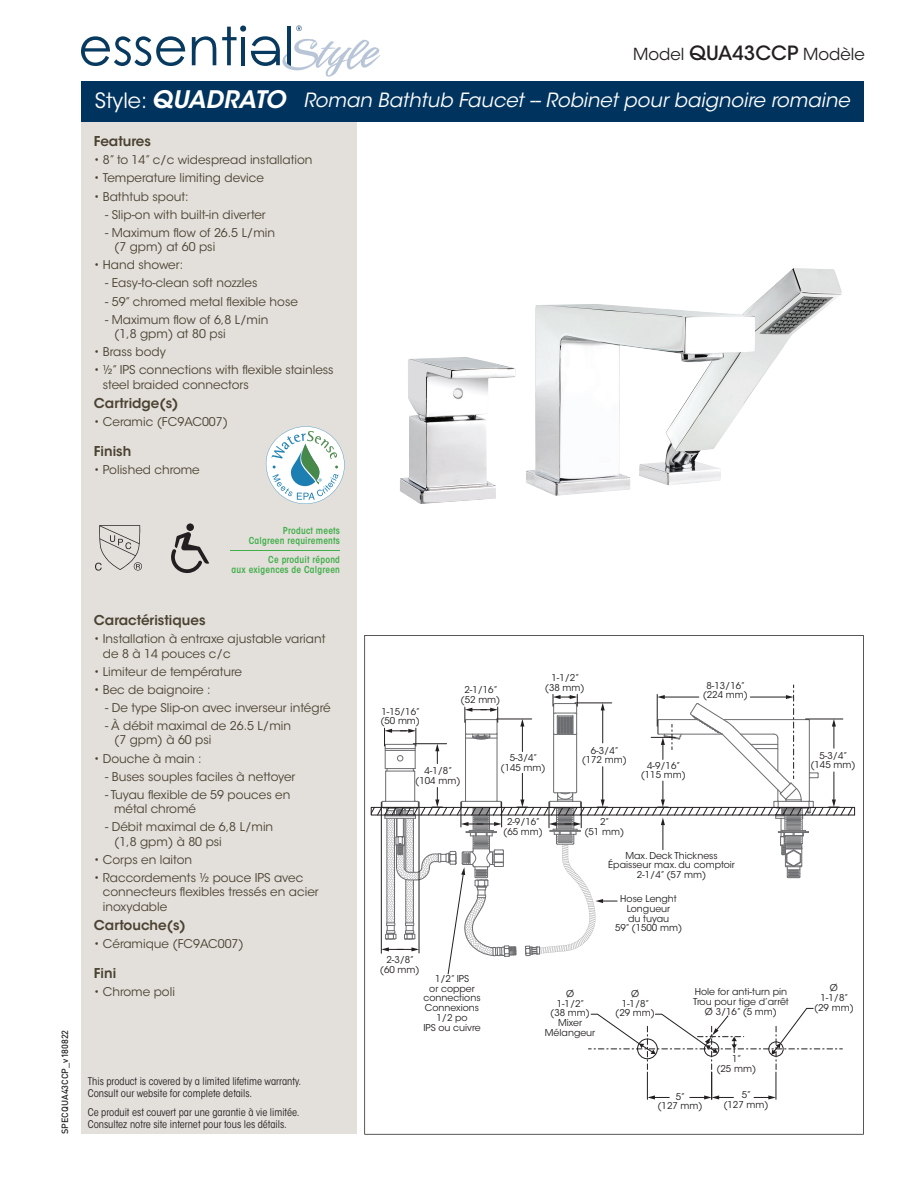
<style>
.page{position:relative;width:918px;height:1188px;background:#fff}
.page>*{position:absolute;margin:0;border:0;box-sizing:border-box;transform-origin:0 0}
.t1{font:italic 600 24px "ITC Avant Garde Std";color:#fff}
.t2{font:italic 19.5px "ITC Avant Garde Std";color:#fff}
.t3{font:16.5px "ITC Avant Garde Std";color:#231f20}
.t4{font:600 13.5px "ITC Avant Garde Std";color:#4b4231}
.t5{font:12px/14.4px "ITC Avant Garde Std";color:#4b4231}
.t6{font:condensed 10.5px/12px "ITC Avant Garde Std";color:#231f20}
.t7{font:600 condensed 9.6px/10.2px "ITC Avant Garde Std";letter-spacing:.02em;color:#40ae49;text-align:right}
.t8{font:9.45px/9.8px "ITC Avant Garde Std";color:#231f20;text-align:center}
.t9{font:500 9px "DIN";color:#231f20}
.s1{font-weight:500;font-size:19.5px}
.s2{font-weight:400;font-style:normal;font-size:21px}
</style>
<div class="page">
<div style="left:81px;top:81px;width:275px;height:1053px;background:#e3e0db"></div>
<div style="left:81px;top:81px;width:783px;height:41px;background:#00345e"></div>
<svg style="left:95px;top:525px;width:47px;height:46px"></svg>
<div style="left:186px;top:523px;width:8px;height:8px;background:#231f20;border-radius:50%"></div>
<svg style="left:171px;top:532px;width:38px;height:41px"></svg>
<svg style="left:364px;top:635px;width:500px;height:500px"></svg>
<img style="left:498px;top:304px;width:246px;height:192px">
<img style="left:744px;top:268px;width:98px;height:94px">
<img style="left:400px;top:357px;width:98px;height:147px">
<img style="left:744px;top:362px;width:29px;height:42px">
<hr style="left:231px;top:551px;width:109px;height:1px;background:#40ae49">
<svg style="left:265px;top:426px;width:80px;height:78px"></svg>
<svg style="left:81px;top:36px;width:104px;height:30px"></svg>
<svg style="left:192px;top:36px;width:24px;height:29px"></svg>
<svg style="left:222px;top:26px;width:159px;height:51px"></svg>
<h3 class="t3" style="left:633px;top:44px;width:233px">Model <span class="s1">QUA43CCP</span> Modèle</h3>
<h1 class="t1" style="left:95px;top:84px;width:192px"><span class="s2">Style:</span> QUADRATO</h1>
<p class="t4" style="left:94px;top:133px;width:59px">Features</p>
<p class="t5" style="left:94px;top:153px;width:220px">• 8” to 14” c/c widespread installation</p>
<p class="t5" style="left:94px;top:171px;width:172px">• Temperature limiting device</p>
<p class="t5" style="left:94px;top:189px;width:96px">• Bathtub spout:</p>
<p class="t5" style="left:105px;top:207px;width:162px">- Slip-on with built-in diverter</p>
<p class="t5" style="left:114px;top:225px;width:163px;text-indent:-9px">- Maximum ow of 26.5 L/min (7 gpm) at 60 psi</p>
<p class="t5" style="left:94px;top:258px;width:91px">• Hand shower:</p>
<p class="t5" style="left:105px;top:276px;width:154px">- Easy-to-clean soft nozzles</p>
<p class="t5" style="left:105px;top:294px;width:194px">- 59” chromed metal exible hose</p>
<p class="t5" style="left:114px;top:312px;width:156px;text-indent:-9px">- Maximum ow of 6,8 L/min (1,8 gpm) at 80 psi</p>
<p class="t5" style="left:94px;top:345px;width:74px">• Brass body</p>
<p class="t5" style="left:103px;top:363px;width:232px;text-indent:-9px">• ½” IPS connections with exible stainless steel braided connectors</p>
<p class="t4" style="left:94px;top:394px;width:86px">Cartridge(s)</p>
<p class="t5" style="left:94px;top:415px;width:136px">• Ceramic (FC9AC007)</p>
<p class="t4" style="left:94px;top:442px;width:39px">Finish</p>
<p class="t5" style="left:94px;top:462px;width:107px">• Polished chrome</p>
<h2 class="t2" style="left:304px;top:88px;width:548px">Roman Bathtub Faucet -- Robinet pour baignoire romaine</h2>
<p class="t9" style="left:59px;top:1134px;width:106px;rotate:-90deg">SPECQUA43CCP_v180822</p>
<p class="t7" style="left:249px;top:525px;width:93px">Product meets<br>Calgreen requirements</p>
<p class="t7" style="left:232px;top:554px;width:110px">Ce produit répond<br>aux exigences de Calgreen</p>
<p class="t4" style="left:94px;top:612px;width:113px">Caractéristiques</p>
<p class="t5" style="left:103px;top:632px;width:224px;text-indent:-9px">• Installation à entraxe ajustable variant de 8 à 14 pouces c/c</p>
<p class="t5" style="left:94px;top:664px;width:150px">• Limiteur de température</p>
<p class="t5" style="left:94px;top:682px;width:118px">• Bec de baignoire :</p>
<p class="t5" style="left:105px;top:701px;width:227px">- De type Slip-on avec inverseur intégré</p>
<p class="t5" style="left:114px;top:719px;width:179px;text-indent:-9px">- À débit maximal de 26.5 L/min (7 gpm) à 60 psi</p>
<p class="t5" style="left:94px;top:751px;width:109px">• Douche à main :</p>
<p class="t5" style="left:105px;top:769px;width:192px">- Buses souples faciles à nettoyer</p>
<p class="t5" style="left:114px;top:787px;width:178px;text-indent:-9px">- Tuyau exible de 59 pouces en métal chromé</p>
<p class="t5" style="left:114px;top:820px;width:161px;text-indent:-9px">- Débit maximal de 6,8 L/min (1,8 gpm) à 80 psi</p>
<p class="t5" style="left:94px;top:852px;width:100px">• Corps en laiton</p>
<p class="t5" style="left:103px;top:871px;width:217px;text-indent:-9px">• Raccordements ½ pouce IPS avec connecteurs exibles tressés en acier inoxydable</p>
<p class="t4" style="left:94px;top:917px;width:93px">Cartouche(s)</p>
<p class="t5" style="left:94px;top:937px;width:151px">• Céramique (FC9AC007)</p>
<p class="t4" style="left:94px;top:964px;width:24px">Fini</p>
<p class="t5" style="left:94px;top:984px;width:83px">• Chrome poli</p>
<p class="t6" style="left:88px;top:1075px;width:215px">This product is covered by a limited lifetime warranty.<br>Consult our website for complete details.</p>
<p class="t6" style="left:88px;top:1106px;width:213px">Ce produit est couvert par une garantie à vie limitée.<br>Consultez notre site internet pour tous les détails.</p>
<p class="t8" style="left:380px;top:707px;width:41px;text-align:left">1-15/16” (50 mm)</p>
<p class="t8" style="left:461px;top:685px;width:41px">2-1/16” (52 mm)</p>
<p class="t8" style="left:545px;top:673px;width:41px">1-1/2” (38 mm)</p>
<p class="t8" style="left:703px;top:681px;width:47px">8-13/16” (224 mm)</p>
<p class="t8" style="left:415px;top:766px;width:47px">4-1/8” (104 mm)</p>
<p class="t8" style="left:380px;top:955px;width:41px">2-3/8” (60 mm)</p>
<p class="t8" style="left:423px;top:974px;width:59px">1/2” IPS<br>or copper connections<br>Connexions<br>1/2 po<br>IPS ou cuivre</p>
<p class="t8" style="left:501px;top:753px;width:47px">5-3/4” (145 mm)</p>
<p class="t8" style="left:503px;top:817px;width:41px">2-9/16” (65 mm)</p>
<p class="t8" style="left:582px;top:746px;width:47px">6-3/4” (172 mm)</p>
<p class="t8" style="left:810px;top:751px;width:47px">5-3/4” (145 mm)</p>
<p class="t8" style="left:641px;top:760px;width:47px">4-9/16” (115 mm)</p>
<p class="t8" style="left:584px;top:817px;width:41px">2”<br>(51 mm)</p>
<p class="t8" style="left:608px;top:850px;width:128px">Max. Deck Thickness<br>Épaisseur max. du comptoir<br>2-1/4” (57 mm)</p>
<p class="t8" style="left:615px;top:894px;width:69px">Hose Lenght<br>Longueur<br>du tuyau<br>59” (1500 mm)</p>
<p class="t8" style="left:545px;top:989px;width:52px">Ø<br>1-1/2”<br>(38 mm)<br>Mixer<br>Mélangeur</p>
<p class="t8" style="left:615px;top:989px;width:41px">Ø<br>1-1/8” (29 mm)</p>
<p class="t8" style="left:693px;top:987px;width:97px">Hole for anti-turn pin<br>Trou pour tige d’arrêt<br>Ø 3/16” (5 mm)</p>
<p class="t8" style="left:657px;top:1092px;width:47px">5”<br>(127 mm)</p>
<p class="t8" style="left:716px;top:1054px;width:41px">1”<br>(25 mm)</p>
<p class="t8" style="left:723px;top:1090px;width:47px">5”<br>(127 mm)</p>
<p class="t8" style="left:814px;top:983px;width:41px">Ø<br>1-1/8” (29 mm)</p>
</div>
